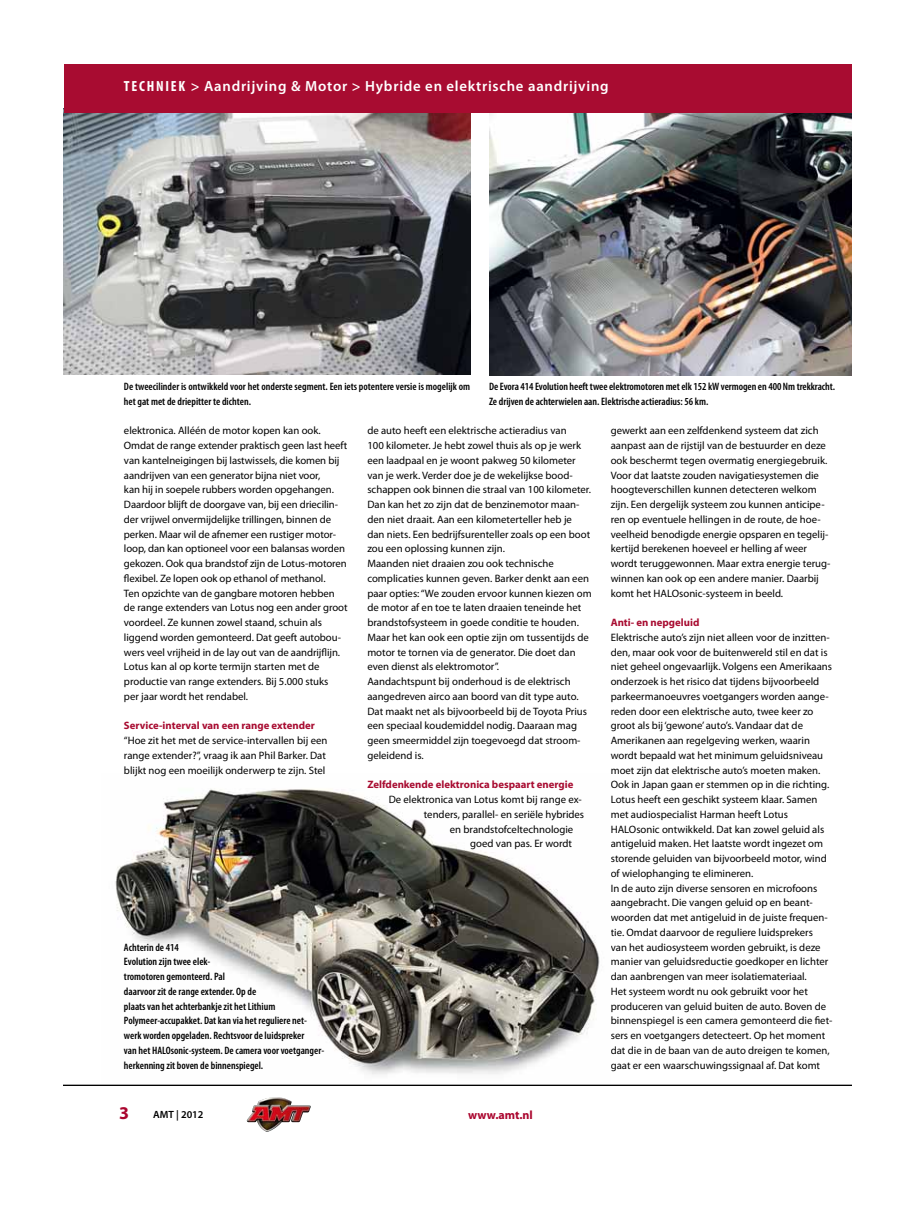
<style>
.page{position:relative;width:915px;height:1212px;background:#fff}
.page>*{position:absolute;margin:0;border:0;box-sizing:border-box;transform-origin:0 0}
.t1{font:700 18px "Myriad Pro";color:#aa052e}
.t2{font:600 14.7px "Myriad Pro";letter-spacing:.05em;color:#fff}
.t3{font:700 12px "Myriad Pro";color:#aa052e}
.t4{font:10.65px/14.7px "Myriad Pro";color:#000}
.t5{font:600 condensed 10.65px/14.7px "Myriad Pro";color:#000}
.t6{font:700 10.65px "Myriad Pro";color:#a80c31}
.t7{font:600 10.5px "Myriad Pro";color:#000}
.s1{font-weight:700;font-stretch:condensed}
</style>
<div class="page">
<img style="left:247px;top:1097px;width:63px;height:35px">
<img style="left:489px;top:112px;width:361px;height:263px">
<img style="left:64px;top:112px;width:406px;height:262px">
<div style="left:64px;top:64px;width:786px;height:48px;background:#a80c31"></div>
<hr style="left:64px;top:1084px;width:786px;height:2px;background:#000">
<img style="left:115px;top:789px;width:485px;height:286px">
<h2 class="t2" style="left:124px;top:77px;width:486px"><span class="s1">TECHNIEK</span> &gt; Aandrijving &amp; Motor &gt; Hybride en elektrische aandrijving</h2>
<p class="t5" style="left:124px;top:379px;width:347px">De tweecilinder is ontwikkeld voor het onderste segment. Een iets potentere versie is mogelijk om het gat met de driepitter te dichten.</p>
<p class="t5" style="left:489px;top:379px;width:347px">De Evora 414 Evolution heeft twee elektromotoren met elk 152 kW vermogen en 400 Nm trekkracht.<br>Ze drijven de achterwielen aan. Elektrische actieradius: 56 km.</p>
<p class="t4" style="left:124px;top:423px;width:225px">elektronica. Alléén de motor kopen kan ook.<br>Omdat de range extender praktisch geen last heeft van kantelneigingen bij lastwissels, die komen bij aandrijven van een generator bijna niet voor,<br>kan hij in soepele rubbers worden opgehangen.<br>Daardoor blijft de doorgave van, bij een driecilin&shy;der vrijwel onvermijdelijke trillingen, binnen de perken. Maar wil de afnemer een rustiger motor&shy;loop, dan kan optioneel voor een balansas worden gekozen. Ook qua brandstof zijn de Lotus-motoren flexibel. Ze lopen ook op ethanol of methanol.<br>Ten opzichte van de gangbare motoren hebben de range extenders van Lotus nog een ander groot voordeel. Ze kunnen zowel staand, schuin als liggend worden gemonteerd. Dat geeft autobou&shy;wers veel vrijheid in de lay out van de aandrijflijn.<br>Lotus kan al op korte termijn starten met de productie van range extenders. Bij 5.000 stuks<br>per jaar wordt het rendabel.</p>
<p class="t6" style="left:124px;top:719px;width:192px">Service-interval van een range extender</p>
<p class="t4" style="left:124px;top:733px;width:205px">“Hoe zit het met de service-intervallen bij een range extender?”, vraag ik aan Phil Barker. Dat blijkt nog een moeilijk onderwerp te zijn. Stel</p>
<p class="t4" style="left:367px;top:423px;width:226px">de auto heeft een elektrische actieradius van<br>100 kilometer. Je hebt zowel thuis als op je werk een laadpaal en je woont pakweg 50 kilometer van je werk. Verder doe je de wekelijkse bood&shy;schappen ook binnen die straal van 100 kilometer.<br>Dan kan het zo zijn dat de benzinemotor maan&shy;den niet draait. Aan een kilometerteller heb je dan niets. Een bedrijfsurenteller zoals op een boot zou een oplossing kunnen zijn.<br>Maanden niet draaien zou ook technische complicaties kunnen geven. Barker denkt aan een paar opties: “We zouden ervoor kunnen kiezen om de motor af en toe te laten draaien teneinde het brandstofsysteem in goede conditie te houden.<br>Maar het kan ook een optie zijn om tussentijds de motor te tornen via de generator. Die doet dan even dienst als elektromotor”.<br>Aandachtspunt bij onderhoud is de elektrisch aangedreven airco aan boord van dit type auto.<br>Dat maakt net als bijvoorbeeld bij de Toyota Prius een speciaal koudemiddel nodig. Daaraan mag geen smeermiddel zijn toegevoegd dat stroom&shy;geleidend is.</p>
<p class="t6" style="left:367px;top:778px;width:207px">Zelfdenkende elektronica bespaart energie</p>
<p class="t4" style="left:388px;top:792px;width:194px">De elektronica van Lotus komt bij range ex-</p>
<p class="t4" style="left:423px;top:807px;width:162px">tenders, parallel- en seriële hybrides</p>
<p class="t4" style="left:449px;top:821px;width:125px">en brandstofceltechnologie</p>
<p class="t4" style="left:470px;top:836px;width:103px">goed van pas. Er wordt</p>
<p class="t5" style="left:124px;top:940px;width:202px">Achterin de 414<br>Evolution zijn twee elek-<br>tromotoren gemonteerd. Pal<br>daarvoor zit de range extender. Op de<br>plaats van het achterbankje zit het Lithium Polymeer-accupakket. Dat kan via het reguliere net&shy;werk worden opgeladen. Rechtsvoor de luidspreker<br>van het HALOsonic-systeem. De camera voor voetganger&shy;herkenning zit boven de binnenspiegel.</p>
<h1 class="t1" style="left:119px;top:1101px;width:11px">3</h1>
<p class="t7" style="left:153px;top:1107px;width:52px">AMT | 2012</p>
<p class="t3" style="left:468px;top:1107px;width:66px">www.amt.nl</p>
<p class="t4" style="left:610px;top:423px;width:221px">gewerkt aan een zelfdenkend systeem dat zich aanpast aan de rijstijl van de bestuurder en deze ook beschermt tegen overmatig energiegebruik.<br>Voor dat laatste zouden navigatiesystemen die hoogteverschillen kunnen detecteren welkom zijn. Een dergelijk systeem zou kunnen anticipe&shy;ren op eventuele hellingen in de route, de hoe&shy;veelheid benodigde energie opsparen en tegelij&shy;kertijd berekenen hoeveel er helling af weer wordt teruggewonnen. Maar extra energie terug&shy;winnen kan ook op een andere manier. Daarbij komt het HALOsonic-systeem in beeld.</p>
<p class="t6" style="left:610px;top:616px;width:90px">Anti- en nepgeluid</p>
<p class="t4" style="left:610px;top:630px;width:223px">Elektrische auto’s zijn niet alleen voor de inzitten&shy;den, maar ook voor de buitenwereld stil en dat is niet geheel ongevaarlijk. Volgens een Amerikaans onderzoek is het risico dat tijdens bijvoorbeeld parkeermanoeuvres voetgangers worden aange&shy;reden door een elektrische auto, twee keer zo groot als bij ‘gewone’ auto’s. Vandaar dat de Amerikanen aan regelgeving werken, waarin wordt bepaald wat het minimum geluidsniveau moet zijn dat elektrische auto’s moeten maken.<br>Ook in Japan gaan er stemmen op in die richting.<br>Lotus heeft een geschikt systeem klaar. Samen met audiospecialist Harman heeft Lotus HALOsonic ontwikkeld. Dat kan zowel geluid als antigeluid maken. Het laatste wordt ingezet om storende geluiden van bijvoorbeeld motor, wind of wielophanging te elimineren.<br>In de auto zijn diverse sensoren en microfoons aangebracht. Die vangen geluid op en beant&shy;woorden dat met antigeluid in de juiste frequen&shy;tie. Omdat daarvoor de reguliere luidsprekers<br>van het audiosysteem worden gebruikt, is deze manier van geluidsreductie goedkoper en lichter dan aanbrengen van meer isolatiemateriaal.<br>Het systeem wordt nu ook gebruikt voor het produceren van geluid buiten de auto. Boven de binnenspiegel is een camera gemonteerd die fiet&shy;sers en voetgangers detecteert. Op het moment dat die in de baan van de auto dreigen te komen, gaat er een waarschuwingssignaal af. Dat komt</p>
</div>
